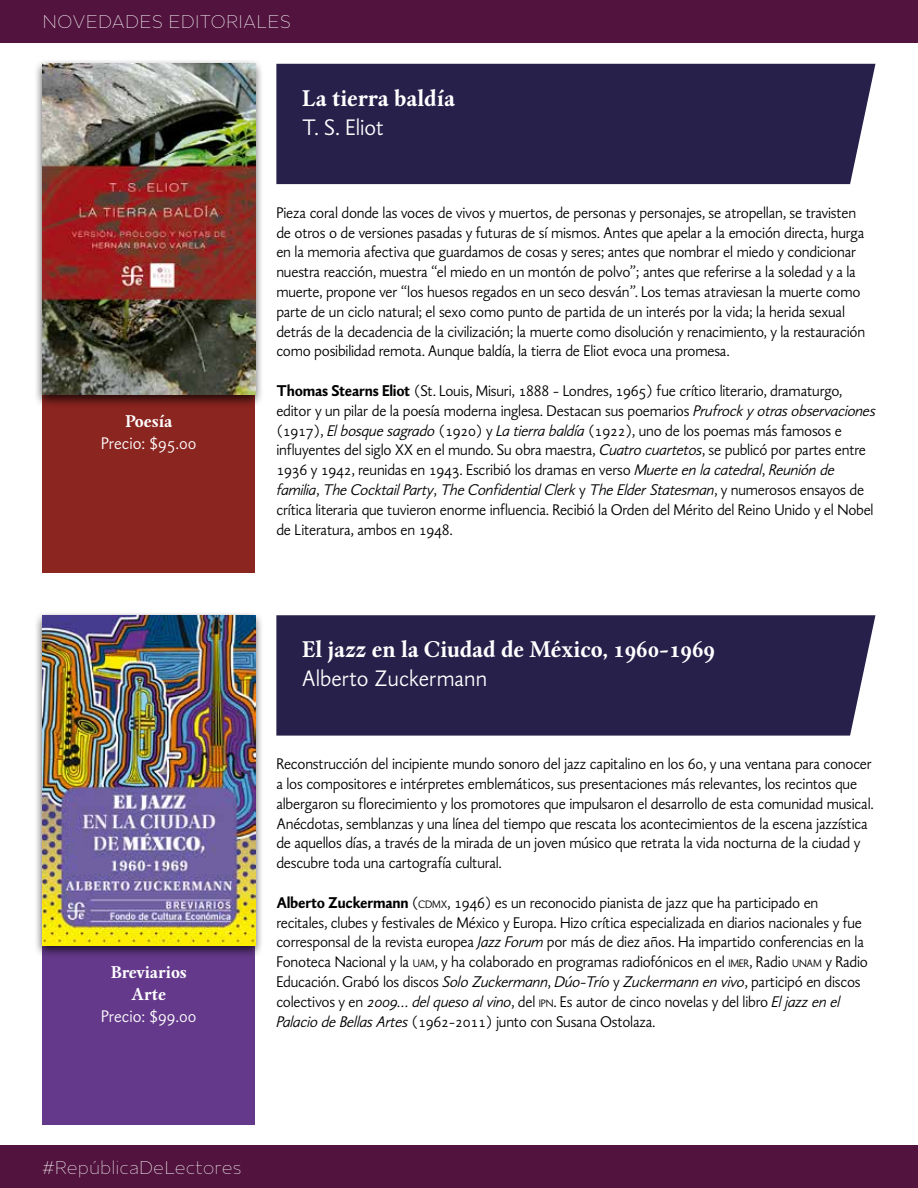
<style>
.page{position:relative;width:918px;height:1188px;background:#fff}
.page>*{position:absolute;margin:0;border:0;box-sizing:border-box;transform-origin:0 0}
.t1{font:700 24px "Fondo";color:#fff}
.t2{font:24px "Fondo Sans";color:#fff}
.t3{font:18px "Minaxi Hairline Text";color:#fff}
.t4{font:18px "Fondo Sans";color:#fff}
.t5{font:700 18px/21.6px "Fondo";color:#fff;text-align:center}
.t6{font:16.5px/19.8px "Fondo Sans";letter-spacing:-.015em;color:#000}
.s1{font-weight:700}
.s2{font-style:italic}
.s3{font-size:11.55px}
</style>
<div class="page">
<div style="left:0;top:1145px;width:918px;height:43px;background:#52143e"></div>
<div style="left:0;top:0;width:918px;height:43px;background:#52143e"></div>
<div style="left:43px;top:395px;width:212px;height:178px;background:#8b2520"></div>
<div style="left:43px;top:946px;width:212px;height:178px;background:#64398b"></div>
<div style="left:34px;top:59px;width:230px;height:349px;background:#000;opacity:.75"></div>
<img style="left:43px;top:64px;width:212px;height:331px">
<div style="left:34px;top:611px;width:230px;height:348px;background:#000;opacity:.75"></div>
<img style="left:43px;top:615px;width:212px;height:330px">
<div style="left:276px;top:64px;width:599px;height:120px;background:#26204a"></div>
<div style="left:276px;top:615px;width:599px;height:121px;background:#26204a"></div>
<p class="t3" style="left:43px;top:11px;width:250px">NOVEDADES EDITORIALES</p>
<h1 class="t1" style="left:302px;top:84px;width:155px">La tierra baldía</h1>
<h1 class="t2" style="left:302px;top:114px;width:84px">T. S. Eliot</h1>
<p class="t5" style="left:125px;top:410px;width:49px">Poesía</p>
<p class="t4" style="left:101px;top:433px;width:97px">Precio: $95.00</p>
<p class="t5" style="left:111px;top:962px;width:78px">Breviarios<br>Arte</p>
<p class="t4" style="left:101px;top:1006px;width:97px">Precio: $99.00</p>
<p class="t6" style="left:276px;top:203px;width:590px">Pieza coral donde las voces de vivos y muertos, de personas y personajes, se atropellan, se travisten de otros o de versiones pasadas y futuras de sí mismos. Antes que apelar a la emoción directa, hurga en la memoria afectiva que guardamos de cosas y seres; antes que nombrar el miedo y condicionar nuestra reacción, muestra “el miedo en un montón de polvo”; antes que referirse a la soledad y a la muerte, propone ver “los huesos regados en un seco desván”. Los temas atraviesan la muerte como parte de un ciclo natural; el sexo como punto de partida de un interés por la vida; la herida sexual detrás de la decadencia de la civilización; la muerte como disolución y renacimiento, y la restauración como posibilidad remota. Aunque baldía, la tierra de Eliot evoca una promesa.</p>
<p class="t6" style="left:276px;top:381px;width:601px"><span class="s1">Thomas Stearns Eliot</span> (St. Louis, Misuri, 1888 - Londres, 1965) fue crítico literario, dramaturgo, editor y un pilar de la poesía moderna inglesa. Destacan sus poemarios <span class="s2">Prufrock y otras observaciones </span>(1917), <span class="s2">El bosque sagrado</span> (1920) y <span class="s2">La tierra baldía</span> (1922), uno de los poemas más famosos e influyentes del siglo XX en el mundo. Su obra maestra, <span class="s2">Cuatro cuartetos</span>, se publicó por partes entre 1936 y 1942, reunidas en 1943. Escribió los dramas en verso <span class="s2">Muerte en la catedral</span>, <span class="s2">Reunión de familia</span>, <span class="s2">The Cocktail Party</span>, <span class="s2">The Confidential Clerk</span> y <span class="s2">The Elder Statesman</span>, y numerosos ensayos de crítica literaria que tuvieron enorme influencia. Recibió la Orden del Mérito del Reino Unido y el Nobel de Literatura, ambos en 1948.</p>
<h1 class="t1" style="left:302px;top:636px;width:415px">El jazz en la Ciudad de México, 1960-1969</h1>
<h1 class="t2" style="left:302px;top:665px;width:187px">Alberto Zuckermann</h1>
<p class="t6" style="left:276px;top:754px;width:599px">Reconstrucción del incipiente mundo sonoro del jazz capitalino en los 60, y una ventana para conocer a los compositores e intérpretes emblemáticos, sus presentaciones más relevantes, los recintos que albergaron su florecimiento y los promotores que impulsaron el desarrollo de esta comunidad musical.<br>Anécdotas, semblanzas y una línea del tiempo que rescata los acontecimientos de la escena jazzística de aquellos días, a través de la mirada de un joven músico que retrata la vida nocturna de la ciudad y descubre toda una cartografía cultural.</p>
<p class="t6" style="left:276px;top:893px;width:593px"><span class="s1">Alberto Zuckermann</span> (<span class="s3">CDMX</span>, 1946) es un reconocido pianista de jazz que ha participado en recitales, clubes y festivales de México y Europa. Hizo crítica especializada en diarios nacionales y fue corresponsal de la revista europea <span class="s2">Jazz Forum</span> por más de diez años. Ha impartido conferencias en la Fonoteca Nacional y la <span class="s3">UAM</span>, y ha colaborado en programas radiofónicos en el <span class="s3">IMER</span>, Radio <span class="s3">UNAM</span> y Radio Educación. Grabó los discos <span class="s2">Solo Zuckermann</span>, <span class="s2">Dúo-Trío</span> y <span class="s2">Zuckermann en vivo</span>, participó en discos colectivos y en <span class="s2">2009… del queso al vino</span>, del <span class="s3">IPN</span>. Es autor de cinco novelas y del libro <span class="s2">El jazz en el Palacio de Bellas Artes</span> (1962-2011) junto con Susana Ostolaza.</p>
<p class="t3" style="left:43px;top:1157px;width:201px">#RepúblicaDeLectores</p>
</div>
